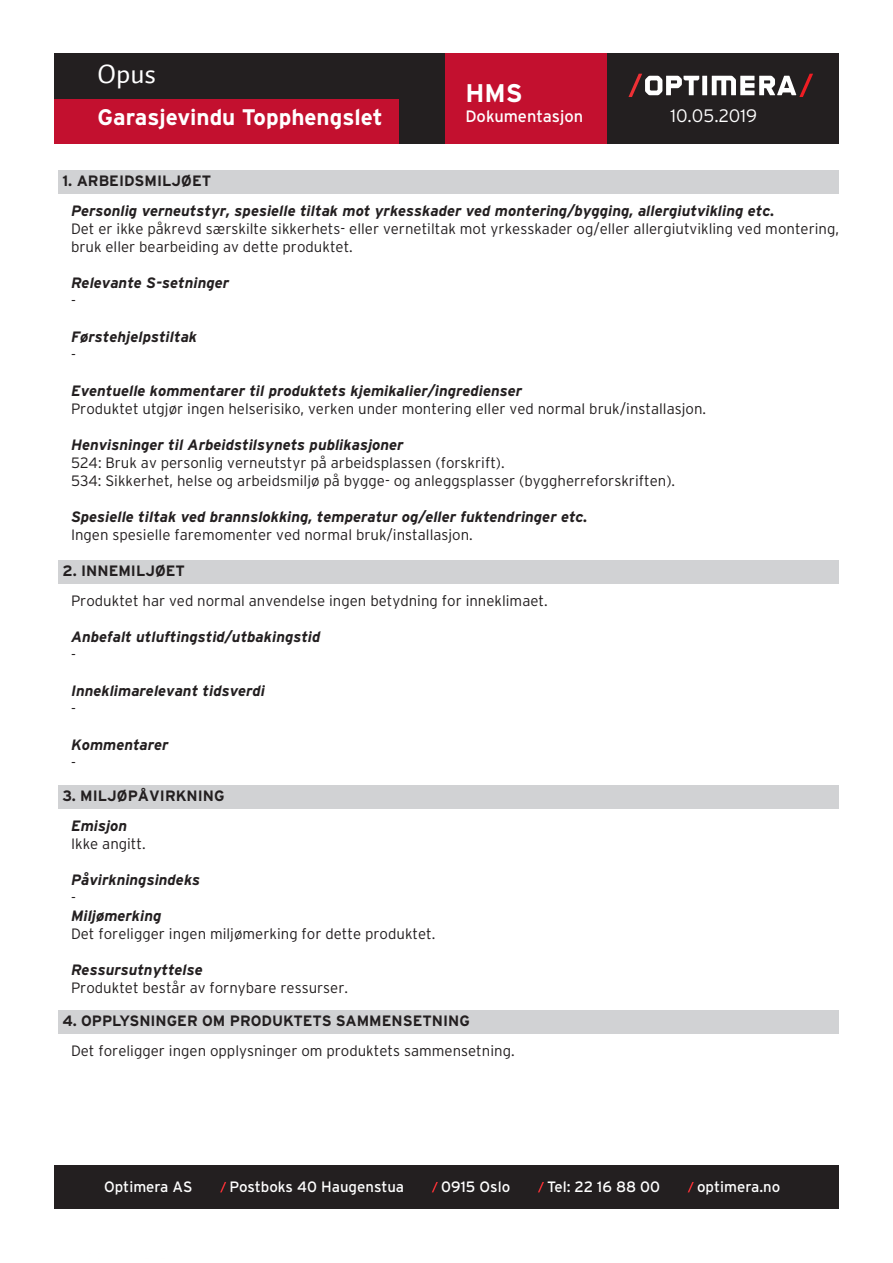
<style>
.page{position:relative;width:893px;height:1263px;background:#fff}
.page>*{position:absolute;margin:0;border:0;box-sizing:border-box;transform-origin:0 0}
.t1{font:27px "Auto 1";color:#fff}
.t2{font:700 25.5px "Interstate";color:#fff}
.t3{font:700 22.5px "Interstate";color:#fff}
.t4{font:300 18px "Interstate";color:#fff}
.t5{font:16.5px "Interstate";color:#fff}
.t6{font:300 15px/18px "Interstate";color:#231f20}
.t7{font:italic 700 15px "Interstate";color:#231f20}
.t8{font:700 15px "Interstate";color:#231f20}
.t9{font:15px "Interstate";color:#fff}
</style>
<div class="page">
<div style="left:54px;top:98px;width:785px;height:45px;background:#c3102f"></div>
<div style="left:54px;top:53px;width:785px;height:46px;background:#231f20"></div>
<div style="left:54px;top:1165px;width:785px;height:44px;background:#231f20"></div>
<svg style="left:220px;top:1182px;width:6px;height:10px"></svg>
<svg style="left:432px;top:1182px;width:6px;height:10px"></svg>
<svg style="left:538px;top:1182px;width:6px;height:10px"></svg>
<svg style="left:688px;top:1182px;width:6px;height:10px"></svg>
<div style="left:446px;top:59px;width:393px;height:84px;background:#231f20"></div>
<div style="left:702px;top:76px;width:5px;height:19px;background:#fff"></div>
<svg style="left:712px;top:74px;width:101px;height:23px"></svg>
<svg style="left:628px;top:74px;width:71px;height:23px"></svg>
<div style="left:444px;top:53px;width:163px;height:90px;background:#c3102f"></div>
<div style="left:399px;top:53px;width:45px;height:90px;background:#231f20"></div>
<div style="left:58px;top:170px;width:781px;height:23px;background:#d1d2d4"></div>
<div style="left:58px;top:560px;width:781px;height:23px;background:#d1d2d4"></div>
<div style="left:58px;top:785px;width:781px;height:23px;background:#d1d2d4"></div>
<div style="left:58px;top:1010px;width:781px;height:23px;background:#d1d2d4"></div>
<h1 class="t1" style="left:98px;top:57px;width:60px">Opus</h1>
<h3 class="t3" style="left:98px;top:104px;width:287px">Garasjevindu Topphengslet</h3>
<p class="t8" style="left:63px;top:172px;width:150px">1. ARBEIDSMILJØET</p>
<h2 class="t2" style="left:465px;top:79px;width:59px">HMS</h2>
<p class="t5" style="left:465px;top:107px;width:119px">Dokumentasjon</p>
<p class="t4" style="left:670px;top:106px;width:88px">10.05.2019</p>
<p class="t7" style="left:71px;top:202px;width:705px">Personlig verneutstyr, spesielle tiltak mot yrkesskader ved montering/bygging, allergiutvikling etc.</p>
<p class="t6" style="left:71px;top:220px;width:769px">Det er ikke påkrevd særskilte sikkerhets- eller vernetiltak mot yrkesskader og/eller allergiutvikling ved montering, bruk eller bearbeiding av dette produktet.</p>
<p class="t7" style="left:71px;top:274px;width:160px">Relevante S-setninger</p>
<p class="t6" style="left:71px;top:292px;width:6px">-</p>
<p class="t7" style="left:71px;top:328px;width:128px">Førstehjelpstiltak</p>
<p class="t6" style="left:71px;top:346px;width:6px">-</p>
<p class="t7" style="left:71px;top:382px;width:453px">Eventuelle kommentarer til produktets kjemikalier/ingredienser</p>
<p class="t6" style="left:71px;top:400px;width:637px">Produktet utgjør ingen helserisiko, verken under montering eller ved normal bruk/installasjon.</p>
<p class="t7" style="left:71px;top:436px;width:334px">Henvisninger til Arbeidstilsynets publikasjoner</p>
<p class="t6" style="left:71px;top:454px;width:606px">524: Bruk av personlig verneutstyr på arbeidsplassen (forskrift).<br>534: Sikkerhet, helse og arbeidsmiljø på bygge- og anleggsplasser (byggherreforskriften).</p>
<p class="t7" style="left:71px;top:508px;width:518px">Spesielle tiltak ved brannslokking, temperatur og/eller fuktendringer etc.</p>
<p class="t6" style="left:71px;top:526px;width:403px">Ingen spesielle faremomenter ved normal bruk/installasjon.</p>
<p class="t8" style="left:63px;top:562px;width:124px">2. INNEMILJØET</p>
<p class="t6" style="left:71px;top:592px;width:478px">Produktet har ved normal anvendelse ingen betydning for inneklimaet.</p>
<p class="t7" style="left:71px;top:628px;width:251px">Anbefalt utluftingstid/utbakingstid</p>
<p class="t6" style="left:71px;top:646px;width:6px">-</p>
<p class="t7" style="left:71px;top:682px;width:196px">Inneklimarelevant tidsverdi</p>
<p class="t6" style="left:71px;top:700px;width:6px">-</p>
<p class="t7" style="left:71px;top:736px;width:99px">Kommentarer</p>
<p class="t6" style="left:71px;top:754px;width:6px">-</p>
<p class="t8" style="left:63px;top:787px;width:163px">3. MILJØPÅVIRKNING</p>
<p class="t7" style="left:71px;top:817px;width:58px">Emisjon</p>
<p class="t6" style="left:71px;top:835px;width:76px">Ikke angitt.</p>
<p class="t7" style="left:71px;top:871px;width:131px">Påvirkningsindeks</p>
<p class="t6" style="left:71px;top:889px;width:6px">-</p>
<p class="t7" style="left:71px;top:907px;width:92px">Miljømerking</p>
<p class="t6" style="left:71px;top:925px;width:366px">Det foreligger ingen miljømerking for dette produktet.</p>
<p class="t7" style="left:71px;top:961px;width:133px">Ressursutnyttelse</p>
<p class="t6" style="left:71px;top:979px;width:279px">Produktet består av fornybare ressurser.</p>
<p class="t8" style="left:63px;top:1012px;width:409px">4. OPPLYSNINGER OM PRODUKTETS SAMMENSETNING</p>
<p class="t6" style="left:71px;top:1042px;width:445px">Det foreligger ingen opplysninger om produktets sammensetning.</p>
<p class="t9" style="left:104px;top:1178px;width:90px">Optimera AS</p>
<p class="t9" style="left:230px;top:1178px;width:176px">Postboks 40 Haugenstua</p>
<p class="t9" style="left:441px;top:1178px;width:71px">0915 Oslo</p>
<p class="t9" style="left:547px;top:1178px;width:114px">Tel: 22 16 88 00</p>
<p class="t9" style="left:697px;top:1178px;width:85px">optimera.no</p>
</div>
